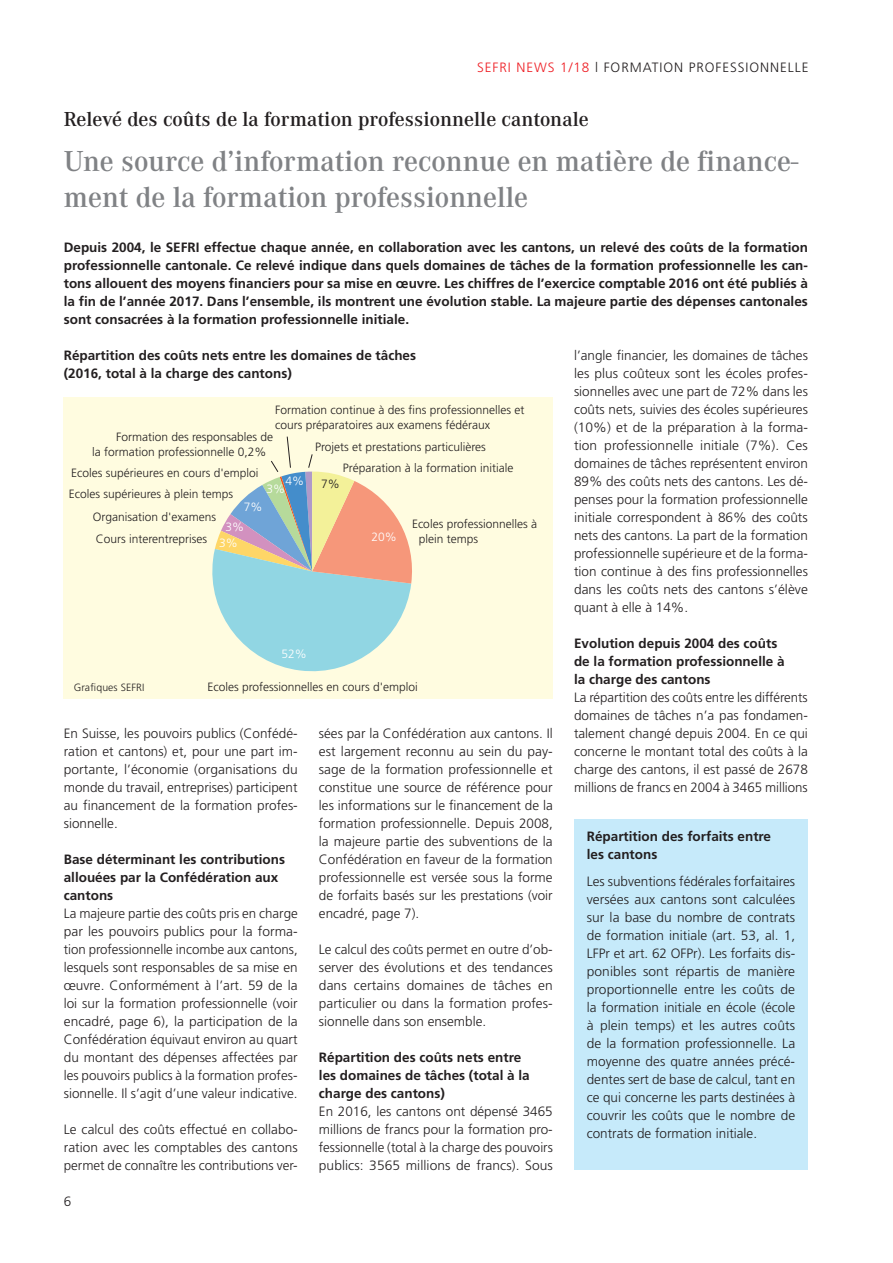
<style>
.page{position:relative;width:893px;height:1263px;background:#fff}
.page>*{position:absolute;margin:0;border:0;box-sizing:border-box;transform-origin:0 0}
.t1{font:30px/36px "Corporate ATOT Dem";color:#808285}
.t2{font:21px "Corporate ATOT Dem";color:#231f20}
.t3{font:300 13.5px/18px "Frutiger LT Std";color:#231f20;text-align:justify}
.t4{font:700 13.5px/18px "Frutiger LT Std";color:#231f20}
.t5{font:300 13.5px "Frutiger LT Std";letter-spacing:.07em;color:#ee1d23}
.t6{font:300 12px/14.4px "Frutiger LT Std";color:#231f20}
.t7{font:300 12px "Frutiger LT Std";color:#fff}
.t8{font:300 10.5px "Frutiger LT Std";letter-spacing:.01em;color:#231f20}
.s1{color:#ee1d23}
</style>
<div class="page">
<div style="left:64px;top:397px;width:489px;height:301px;background:#fffce0"></div>
<svg style="left:212px;top:436px;width:200px;height:236px"></svg>
<div style="left:574px;top:819px;width:234px;height:350px;background:#c6eafa"></div>
<p class="t5" style="left:477px;top:60px;width:60px">SEFRI News</p>
<p class="t3" style="left:560px;top:59px;width:61px"><span class="s1">1/18</span> l Formation</p>
<p class="t3" style="left:689px;top:59px;width:9px">professionnelle</p>
<h2 class="t2" style="left:64px;top:108px;width:526px">Relevé des coûts de la formation professionnelle cantonale</h2>
<h1 class="t1" style="left:64px;top:143px;width:736px">Une source d’information reconnue en matière de finance&shy;ment de la formation professionnelle</h1>
<p class="t4" style="left:64px;top:238px;width:746px;text-align:justify">Depuis 2004, le SEFRI effectue chaque année, en collaboration avec les cantons, un relevé des coûts de la formation professionnelle cantonale. Ce relevé indique dans quels domaines de tâches de la formation professionnelle les can&shy;tons allouent des moyens financiers pour sa mise en œuvre. Les chiffres de l’exercice comptable 2016 ont été publiés à la fin de l’année 2017. Dans l’ensemble, ils montrent une évolution stable. La majeure partie des dépenses cantonales sont consacrées à la formation professionnelle initiale.</p>
<p class="t3" style="left:574px;top:347px;width:236px">l’angle financier, les domaines de tâches les plus coûteux sont les écoles profes&shy;sionnelles avec une part de 72% dans les coûts nets, suivies des écoles supérieures (10%) et de la préparation à la forma&shy;tion professionnelle initiale (7%). Ces domaines de tâches représentent environ 89% des coûts nets des cantons. Les dé&shy;penses pour la formation professionnelle initiale correspondent à 86% des coûts nets des cantons. La part de la formation professionnelle supérieure et de la forma&shy;tion continue à des fins professionnelles dans les coûts nets des cantons s’élève quant à elle à 14%.</p>
<p class="t4" style="left:574px;top:634px;width:212px">Evolution depuis 2004 des coûts de la formation professionnelle à la charge des cantons</p>
<p class="t3" style="left:574px;top:689px;width:235px">La répartition des coûts entre les différents domaines de tâches n’a pas fondamen&shy;talement changé depuis 2004. En ce qui concerne le montant total des coûts à la charge des cantons, il est passé de 2678 millions de francs en 2004 à 3465 millions</p>
<p class="t4" style="left:64px;top:346px;width:354px">Répartition des coûts nets entre les domaines de tâches (2016, total à la charge des cantons)</p>
<p class="t6" style="left:275px;top:403px;width:251px">Formation continue à des fins professionnelles et cours préparatoires aux examens fédéraux</p>
<p class="t6" style="left:92px;top:430px;width:183px;text-indent:24px">Formation des responsables de la formation professionnelle 0,2%</p>
<p class="t6" style="left:69px;top:463px;width:191px;line-height:20.9px">Ecoles supérieures en cours d'emploi<br>Ecoles supérieures à plein temps</p>
<p class="t6" style="left:93px;top:507px;width:125px;line-height:21.3px">Organisation d'examens<br>Cours interentreprises</p>
<p class="t6" style="left:315px;top:440px;width:172px">Projets et prestations particulières</p>
<p class="t6" style="left:343px;top:461px;width:172px">Préparation à la formation initiale</p>
<p class="t7" style="left:285px;top:474px;width:20px">4%</p>
<p class="t6" style="left:321px;top:477px;width:20px">7%</p>
<p class="t7" style="left:267px;top:482px;width:20px">3%</p>
<p class="t7" style="left:244px;top:500px;width:20px">7%</p>
<p class="t6" style="left:419px;top:517px;width:120px;text-indent:-7px">Ecoles professionnelles à plein temps</p>
<p class="t7" style="left:226px;top:520px;width:20px">3%</p>
<p class="t7" style="left:372px;top:530px;width:27px">20%</p>
<p class="t7" style="left:219px;top:536px;width:20px">3%</p>
<p class="t7" style="left:281px;top:647px;width:27px">52%</p>
<p class="t6" style="left:207px;top:680px;width:212px">Ecoles professionnelles en cours d'emploi</p>
<p class="t8" style="left:74px;top:681px;width:72px">Grafiques SEFRI</p>
<p class="t3" style="left:64px;top:725px;width:235px">En Suisse, les pouvoirs publics (Confédé&shy;ration et cantons) et, pour une part im&shy;portante, l’économie (organisations du monde du travail, entreprises) participent au financement de la formation profes&shy;sionnelle.</p>
<p class="t4" style="left:64px;top:850px;width:223px">Base déterminant les contributions allouées par la Confédération aux cantons</p>
<p class="t3" style="left:64px;top:905px;width:236px">La majeure partie des coûts pris en charge par les pouvoirs publics pour la forma&shy;tion professionnelle incombe aux cantons, lesquels sont responsables de sa mise en œuvre. Conformément à l’art. 59 de la loi sur la formation professionnelle (voir encadré, page 6), la participation de la Confédération équivaut environ au quart du montant des dépenses affectées par les pouvoirs publics à la formation profes&shy;sionnelle. Il s’agit d’une valeur indicative.</p>
<p class="t3" style="left:64px;top:1121px;width:235px">Le calcul des coûts effectué en collabo&shy;ration avec les comptables des cantons permet de connaître les contributions ver-</p>
<p class="t3" style="left:319px;top:725px;width:235px">sées par la Confédération aux cantons. Il est largement reconnu au sein du pay&shy;sage de la formation professionnelle et constitue une source de référence pour les informations sur le financement de la formation professionnelle. Depuis 2008, la majeure partie des subventions de la Confédération en faveur de la formation professionnelle est versée sous la forme de forfaits basés sur les prestations (voir encadré, page 7).</p>
<p class="t3" style="left:319px;top:941px;width:235px">Le calcul des coûts permet en outre d’ob&shy;server des évolutions et des tendances dans certains domaines de tâches en particulier ou dans la formation profes&shy;sionnelle dans son ensemble.</p>
<p class="t4" style="left:319px;top:1048px;width:212px">Répartition des coûts nets entre les domaines de tâches (total à la charge des cantons)</p>
<p class="t3" style="left:319px;top:1103px;width:236px">En 2016, les cantons ont dépensé 3465 millions de francs pour la formation pro&shy;fessionnelle (total à la charge des pouvoirs publics: 3565 millions de francs). Sous</p>
<p class="t4" style="left:587px;top:828px;width:186px">Répartition des forfaits entre les cantons</p>
<p class="t3" style="left:587px;top:872px;width:210px">Les subventions fédérales forfaitaires versées aux cantons sont calculées sur la base du nombre de contrats de formation initiale (art. 53, al. 1, LFPr et art. 62 OFPr). Les forfaits dis&shy;ponibles sont répartis de manière proportionnelle entre les coûts de la formation initiale en école (école à plein temps) et les autres coûts de la formation professionnelle. La moyenne des quatre années précé&shy;dentes sert de base de calcul, tant en ce qui concerne les parts destinées à couvrir les coûts que le nombre de contrats de formation initiale.</p>
<p class="t3" style="left:64px;top:1193px;width:9px">6</p>
</div>
